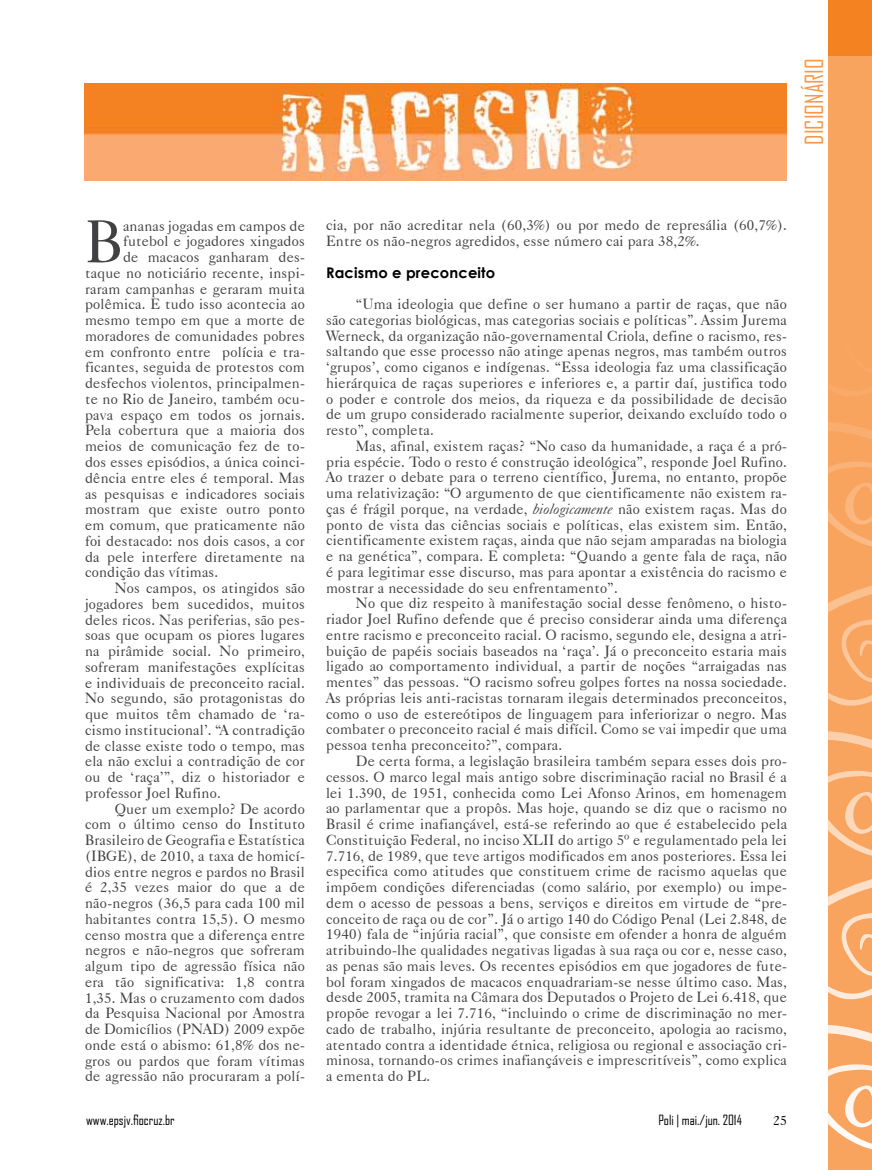
<style>
.page{position:relative;width:872px;height:1170px;background:#fff}
.page>*{position:absolute;margin:0;border:0;box-sizing:border-box;transform-origin:0 0}
.t1{font:60.15px "Caslon 540 BT";color:#414042}
.t2{font:24px "Agency FB";color:#f89848}
.t3{font:14.7px/15.8px "Caslon 540 BT";letter-spacing:.015em;color:#414042;text-align:justify}
.t4{font:700 14.7px "Century Gothic";letter-spacing:.01em;color:#000}
.t5{font:13.5px "Agency FB";color:#000}
.t6{font:13.5px "Caslon 540 BT";color:#000}
.s1{font-style:italic}
</style>
<div class="page">
<div style="left:828px;top:0;width:44px;height:1169px;background:#f9a45e"></div>
<div style="left:828px;top:0;width:44px;height:56px;background:#f58220"></div>
<svg style="left:828px;top:390px;width:44px;height:760px"></svg>
<img style="left:85px;top:84px;width:702px;height:97px">
<h2 class="t2" style="left:799px;top:145px;width:85px;rotate:-90deg">dicionário</h2>
<h1 class="t1" style="left:85px;top:204px;width:39px">B</h1>
<p class="t3" style="left:123px;top:217px;width:183px">ananas jogadas em campos de</p>
<p class="t3" style="left:123px;top:233px;width:183px">futebol e jogadores xingados</p>
<p class="t3" style="left:123px;top:249px;width:183px">de macacos ganharam des-</p>
<p class="t3" style="left:85px;top:265px;width:221px">taque no noticiário recente, inspi-</p>
<p class="t3" style="left:85px;top:280px;width:221px">raram campanhas e geraram muita</p>
<p class="t3" style="left:85px;top:296px;width:221px">polêmica. E tudo isso acontecia ao</p>
<p class="t3" style="left:85px;top:312px;width:221px">mesmo tempo em que a morte de</p>
<p class="t3" style="left:85px;top:328px;width:221px">moradores de comunidades pobres</p>
<p class="t3" style="left:85px;top:343px;width:221px">em confronto entre polícia e tra-</p>
<p class="t3" style="left:85px;top:359px;width:221px">ficantes, seguida de protestos com</p>
<p class="t3" style="left:85px;top:375px;width:221px">desfechos violentos, principalmen-</p>
<p class="t3" style="left:85px;top:391px;width:221px">te no Rio de Janeiro, também ocu-</p>
<p class="t3" style="left:85px;top:406px;width:221px">pava espaço em todos os jornais.</p>
<p class="t3" style="left:85px;top:422px;width:221px">Pela cobertura que a maioria dos</p>
<p class="t3" style="left:85px;top:438px;width:221px">meios de comunicação fez de to-</p>
<p class="t3" style="left:85px;top:454px;width:221px">dos esses episódios, a única coinci-</p>
<p class="t3" style="left:85px;top:469px;width:221px">dência entre eles é temporal. Mas</p>
<p class="t3" style="left:85px;top:485px;width:221px">as pesquisas e indicadores sociais</p>
<p class="t3" style="left:85px;top:501px;width:221px">mostram que existe outro ponto</p>
<p class="t3" style="left:85px;top:516px;width:221px">em comum, que praticamente não</p>
<p class="t3" style="left:85px;top:532px;width:221px">foi destacado: nos dois casos, a cor</p>
<p class="t3" style="left:85px;top:548px;width:221px">da pele interfere diretamente na</p>
<p class="t3" style="left:85px;top:564px;width:135px">condição das vítimas.</p>
<p class="t3" style="left:115px;top:579px;width:191px">Nos campos, os atingidos são</p>
<p class="t3" style="left:85px;top:595px;width:221px">jogadores bem sucedidos, muitos</p>
<p class="t3" style="left:85px;top:611px;width:221px">deles ricos. Nas periferias, são pes-</p>
<p class="t3" style="left:85px;top:627px;width:221px">soas que ocupam os piores lugares</p>
<p class="t3" style="left:85px;top:642px;width:221px">na pirâmide social. No primeiro,</p>
<p class="t3" style="left:85px;top:658px;width:221px">sofreram manifestações explícitas</p>
<p class="t3" style="left:85px;top:674px;width:221px">e individuais de preconceito racial.</p>
<p class="t3" style="left:85px;top:690px;width:221px">No segundo, são protagonistas do</p>
<p class="t3" style="left:85px;top:705px;width:221px">que muitos têm chamado de ‘ra-</p>
<p class="t3" style="left:85px;top:721px;width:221px">cismo institucional’. “A contradição</p>
<p class="t3" style="left:85px;top:737px;width:221px">de classe existe todo o tempo, mas</p>
<p class="t3" style="left:85px;top:753px;width:221px">ela não exclui a contradição de cor</p>
<p class="t3" style="left:85px;top:768px;width:221px">ou de ‘raça’”, diz o historiador e</p>
<p class="t3" style="left:85px;top:784px;width:137px">professor Joel Rufino.</p>
<p class="t3" style="left:115px;top:800px;width:191px">Quer um exemplo? De acordo</p>
<p class="t3" style="left:85px;top:816px;width:221px">com o último censo do Instituto</p>
<p class="t3" style="left:85px;top:831px;width:221px">Brasileiro de Geografia e Estatística</p>
<p class="t3" style="left:85px;top:847px;width:221px">(IBGE), de 2010, a taxa de homicí-</p>
<p class="t3" style="left:85px;top:863px;width:221px">dios entre negros e pardos no Brasil</p>
<p class="t3" style="left:85px;top:879px;width:221px">é 2,35 vezes maior do que a de</p>
<p class="t3" style="left:85px;top:894px;width:221px">não-negros (36,5 para cada 100 mil</p>
<p class="t3" style="left:85px;top:910px;width:221px">habitantes contra 15,5). O mesmo</p>
<p class="t3" style="left:85px;top:926px;width:221px">censo mostra que a diferença entre</p>
<p class="t3" style="left:85px;top:942px;width:221px">negros e não-negros que sofreram</p>
<p class="t3" style="left:85px;top:957px;width:221px">algum tipo de agressão física não</p>
<p class="t3" style="left:85px;top:973px;width:221px">era tão significativa: 1,8 contra</p>
<p class="t3" style="left:85px;top:989px;width:221px">1,35. Mas o cruzamento com dados</p>
<p class="t3" style="left:85px;top:1005px;width:221px">da Pesquisa Nacional por Amostra</p>
<p class="t3" style="left:85px;top:1020px;width:221px">de Domicílios (PNAD) 2009 expõe</p>
<p class="t3" style="left:85px;top:1036px;width:221px">onde está o abismo: 61,8% dos ne-</p>
<p class="t3" style="left:85px;top:1052px;width:221px">gros ou pardos que foram vítimas</p>
<p class="t3" style="left:85px;top:1068px;width:221px">de agressão não procuraram a polí-</p>
<p class="t3" style="left:326px;top:217px;width:462px">cia, por não acreditar nela (60,3%) ou por medo de represália (60,7%).<br>Entre os não-negros agredidos, esse número cai para 38,2%.</p>
<p class="t4" style="left:326px;top:261px;width:171px">Racismo e preconceito</p>
<p class="t3" style="left:326px;top:296px;width:462px;text-indent:30px">“Uma ideologia que define o ser humano a partir de raças, que não são categorias biológicas, mas categorias sociais e políticas”. Assim Jurema Werneck, da organização não-governamental Criola, define o racismo, res&shy;saltando que esse processo não atinge apenas negros, mas também outros ‘grupos’, como ciganos e indígenas. “Essa ideologia faz uma classificação hierárquica de raças superiores e inferiores e, a partir daí, justifica todo o poder e controle dos meios, da riqueza e da possibilidade de decisão de um grupo considerado racialmente superior, deixando excluído todo o resto”, completa.</p>
<p class="t3" style="left:326px;top:437px;width:462px;text-indent:30px">Mas, afinal, existem raças? “No caso da humanidade, a raça é a pró&shy;pria espécie. Todo o resto é construção ideológica”, responde Joel Rufino.<br>Ao trazer o debate para o terreno científico, Jurema, no entanto, propõe uma relativização: “O argumento de que cientificamente não existem ra&shy;ças é frágil porque, na verdade, <span class="s1">biologicamente</span> não existem raças. Mas do ponto de vista das ciências sociais e políticas, elas existem sim. Então, cientificamente existem raças, ainda que não sejam amparadas na biologia e na genética”, compara. E completa: “Quando a gente fala de raça, não é para legitimar esse discurso, mas para apontar a existência do racismo e mostrar a necessidade do seu enfrentamento”.</p>
<p class="t3" style="left:326px;top:595px;width:462px;text-indent:30px">No que diz respeito à manifestação social desse fenômeno, o histo&shy;riador Joel Rufino defende que é preciso considerar ainda uma diferença entre racismo e preconceito racial. O racismo, segundo ele, designa a atri&shy;buição de papéis sociais baseados na ‘raça’. Já o preconceito estaria mais ligado ao comportamento individual, a partir de noções “arraigadas nas mentes” das pessoas. “O racismo sofreu golpes fortes na nossa sociedade.<br>As próprias leis anti-racistas tornaram ilegais determinados preconceitos, como o uso de estereótipos de linguagem para inferiorizar o negro. Mas combater o preconceito racial é mais difícil. Como se vai impedir que uma pessoa tenha preconceito?”, compara.</p>
<p class="t3" style="left:326px;top:752px;width:462px;text-indent:30px">De certa forma, a legislação brasileira também separa esses dois pro&shy;cessos. O marco legal mais antigo sobre discriminação racial no Brasil é a lei 1.390, de 1951, conhecida como Lei Afonso Arinos, em homenagem ao parlamentar que a propôs. Mas hoje, quando se diz que o racismo no Brasil é crime inafiançável, está-se referindo ao que é estabelecido pela Constituição Federal, no inciso XLII do artigo 5º e regulamentado pela lei 7.716, de 1989, que teve artigos modificados em anos posteriores. Essa lei especifica como atitudes que constituem crime de racismo aquelas que impõem condições diferenciadas (como salário, por exemplo) ou impe&shy;dem o acesso de pessoas a bens, serviços e direitos em virtude de “pre&shy;conceito de raça ou de cor”. Já o artigo 140 do Código Penal (Lei 2.848, de 1940) fala de “injúria racial”, que consiste em ofender a honra de alguém atribuindo-lhe qualidades negativas ligadas à sua raça ou cor e, nesse caso, as penas são mais leves. Os recentes episódios em que jogadores de fute&shy;bol foram xingados de macacos enquadrariam-se nesse último caso. Mas, desde 2005, tramita na Câmara dos Deputados o Projeto de Lei 6.418, que propõe revogar a lei 7.716, “incluindo o crime de discriminação no mer&shy;cado de trabalho, injúria resultante de preconceito, apologia ao racismo, atentado contra a identidade étnica, religiosa ou regional e associação cri&shy;minosa, tornando-os crimes inafiançáveis e imprescritíveis”, como explica a ementa do PL.</p>
<p class="t5" style="left:86px;top:1111px;width:90px">www.epsjv.fiocruz.br</p>
<p class="t5" style="left:658px;top:1111px;width:85px">Poli | mai./jun. 2014</p>
<p class="t6" style="left:773px;top:1112px;width:15px">25</p>
</div>
